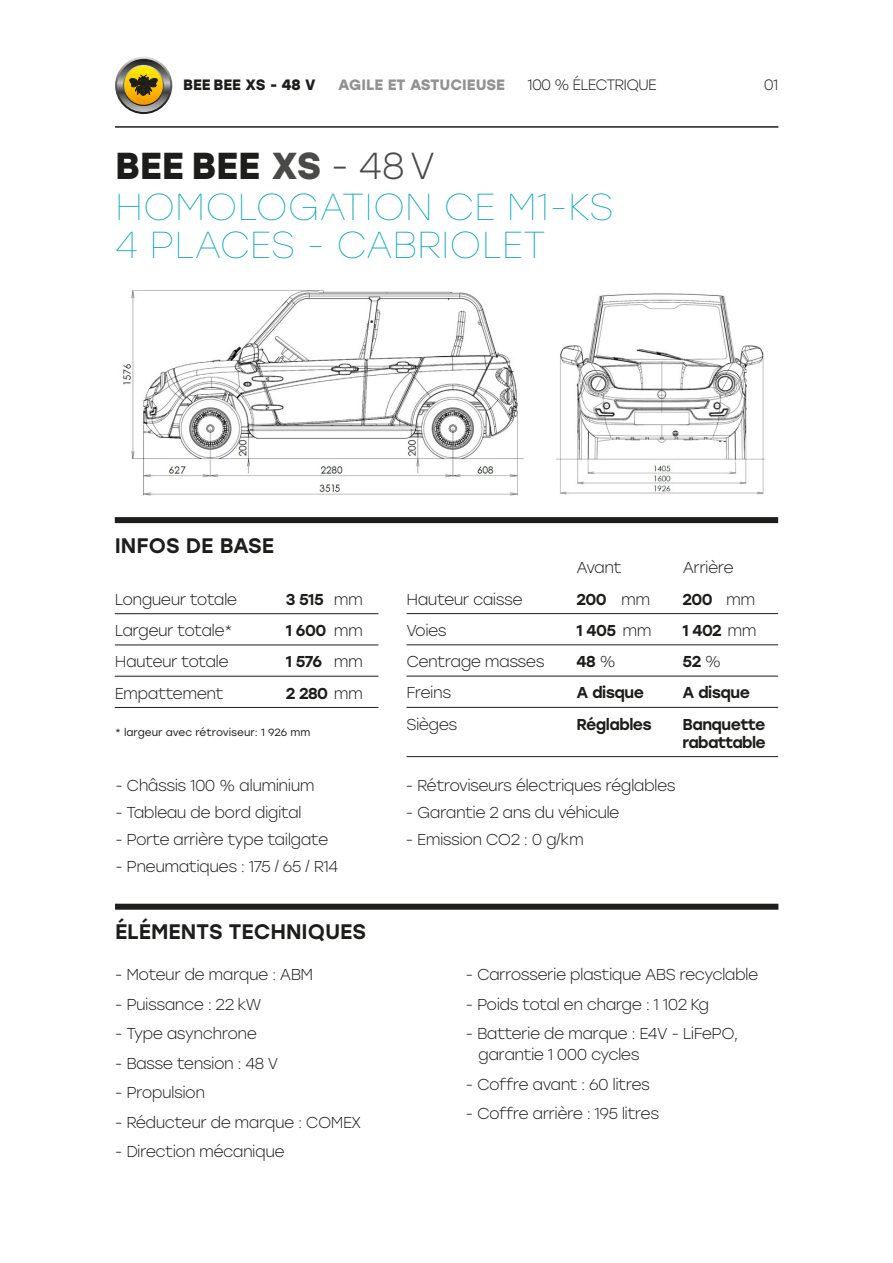
<style>
.page{position:relative;width:893px;height:1263px;background:#fff}
.page>*{position:absolute;margin:0;border:0;box-sizing:border-box;transform-origin:0 0}
.t1{font:100 37.5px/37.5px "Stolzl";color:#00a3ba}
.t2{font:700 37.5px "Stolzl";color:#1d1d1b}
.Text-Sous-titre{font:500 21px "Stolzl";color:#1d1d1b}
.List_Avantage_produi{font:300 15.75px/21px "Stolzl";letter-spacing:-.035em;color:#1d1d1b}
.List_Avantage_produi-2{font:500 15.75px/18px "Stolzl";letter-spacing:-.035em;color:#1d1d1b}
.t3{font:700 15px "Stolzl";color:#929292}
.t4{font:300 15px "Stolzl";letter-spacing:-.055em;color:#1d1d1b}
.t5{font:700 15px "Stolzl";color:#1d1d1b}
.Tesxt_Astérisque{font:10.5px "Stolzl";color:#1d1d1b}
.s1{color:#4a4a49}
.s2{font-weight:300;color:#4a4a49}
.s3{font-weight:300}
</style>
<div class="page">
<svg style="left:115px;top:57px;width:57px;height:57px"></svg>
<svg style="left:117px;top:59px;width:53px;height:53px"></svg>
<svg style="left:123px;top:65px;width:41px;height:41px"></svg>
<svg style="left:124px;top:66px;width:39px;height:39px"></svg>
<svg style="left:127px;top:75px;width:33px;height:21px"></svg>
<img style="left:123px;top:290px;width:401px;height:206px">
<img style="left:556px;top:293px;width:209px;height:202px">
<hr style="left:115px;top:126px;width:663px;height:2px;background:#1d1d1b">
<div style="left:115px;top:517px;width:663px;height:6px;background:#1d1d1b"></div>
<div style="left:115px;top:904px;width:663px;height:6px;background:#1d1d1b"></div>
<hr style="left:115px;top:613px;width:263px;height:1px;background:#1d1d1b">
<hr style="left:115px;top:644px;width:263px;height:1px;background:#1d1d1b">
<hr style="left:115px;top:676px;width:263px;height:1px;background:#1d1d1b">
<hr style="left:115px;top:707px;width:263px;height:1px;background:#1d1d1b">
<hr style="left:406px;top:613px;width:372px;height:1px;background:#1d1d1b">
<hr style="left:406px;top:644px;width:372px;height:1px;background:#1d1d1b">
<hr style="left:406px;top:676px;width:372px;height:1px;background:#1d1d1b">
<hr style="left:406px;top:707px;width:372px;height:1px;background:#1d1d1b">
<hr style="left:406px;top:756px;width:372px;height:1px;background:#1d1d1b">
<p class="t5" style="left:183px;top:74px;width:134px">BEE BEE XS - 48 V</p>
<p class="t3" style="left:338px;top:74px;width:168px">AGILE ET ASTUCIEUSE</p>
<p class="t4" style="left:528px;top:75px;width:131px">100 % ÉLECTRIQUE</p>
<p class="t4" style="left:764px;top:75px;width:16px">01</p>
<p class="t2" style="left:115px;top:138px;width:322px">BEE BEE <span class="s1">XS</span> <span class="s2">- 48 V</span></p>
<p class="t1" style="left:115px;top:187px;width:500px">HOMOLOGATION CE M1-KS<br>4 PLACES - CABRIOLET</p>
<p class="Text-Sous-titre" style="left:115px;top:530px;width:161px">INFOS DE BASE</p>
<p class="List_Avantage_produi" style="left:115px;top:588px;width:124px">Longueur totale</p>
<p class="List_Avantage_produi-2" style="left:286px;top:589px;width:79px">3 515 <span class="s3">mm</span></p>
<p class="List_Avantage_produi" style="left:115px;top:619px;width:120px">Largeur totale*</p>
<p class="List_Avantage_produi-2" style="left:286px;top:621px;width:79px">1 600 <span class="s3">mm</span></p>
<p class="List_Avantage_produi" style="left:115px;top:651px;width:115px">Hauteur totale</p>
<p class="List_Avantage_produi-2" style="left:286px;top:652px;width:79px">1 576 <span class="s3">mm</span></p>
<p class="List_Avantage_produi" style="left:115px;top:682px;width:110px">Empattement</p>
<p class="List_Avantage_produi-2" style="left:286px;top:683px;width:79px">2 280 <span class="s3">mm</span></p>
<p class="Tesxt_Astérisque" style="left:115px;top:725px;width:197px">* largeur avec rétroviseur: 1 926 mm</p>
<p class="List_Avantage_produi" style="left:115px;top:774px;width:201px">- Châssis 100 % aluminium</p>
<p class="List_Avantage_produi" style="left:115px;top:801px;width:188px">- Tableau de bord digital</p>
<p class="List_Avantage_produi" style="left:115px;top:828px;width:215px">- Porte arrière type tailgate</p>
<p class="List_Avantage_produi" style="left:115px;top:855px;width:225px">- Pneumatiques : 175 / 65 / R14</p>
<p class="Text-Sous-titre" style="left:115px;top:917px;width:253px">ÉLÉMENTS TECHNIQUES</p>
<p class="List_Avantage_produi" style="left:115px;top:964px;width:200px">- Moteur de marque : ABM</p>
<p class="List_Avantage_produi" style="left:115px;top:993px;width:148px">- Puissance : 22 kW</p>
<p class="List_Avantage_produi" style="left:115px;top:1023px;width:144px">- Type asynchrone</p>
<p class="List_Avantage_produi" style="left:115px;top:1052px;width:165px">- Basse tension : 48 V</p>
<p class="List_Avantage_produi" style="left:115px;top:1082px;width:92px">- Propulsion</p>
<p class="List_Avantage_produi" style="left:115px;top:1111px;width:248px">- Réducteur de marque : COMEX</p>
<p class="List_Avantage_produi" style="left:115px;top:1141px;width:171px">- Direction mécanique</p>
<p class="List_Avantage_produi" style="left:577px;top:557px;width:46px">Avant</p>
<p class="List_Avantage_produi" style="left:683px;top:557px;width:52px">Arrière</p>
<p class="List_Avantage_produi" style="left:406px;top:588px;width:118px">Hauteur caisse</p>
<p class="List_Avantage_produi-2" style="left:577px;top:589px;width:75px">200 <span class="s3">mm</span></p>
<p class="List_Avantage_produi-2" style="left:682px;top:589px;width:74px">200 <span class="s3">mm</span></p>
<p class="List_Avantage_produi" style="left:406px;top:619px;width:42px">Voies</p>
<p class="List_Avantage_produi-2" style="left:577px;top:621px;width:77px">1 405 <span class="s3">mm</span></p>
<p class="List_Avantage_produi-2" style="left:682px;top:621px;width:76px">1 402 <span class="s3">mm</span></p>
<p class="List_Avantage_produi" style="left:406px;top:651px;width:140px">Centrage masses</p>
<p class="List_Avantage_produi-2" style="left:577px;top:652px;width:41px">48 <span class="s3">%</span></p>
<p class="List_Avantage_produi-2" style="left:682px;top:652px;width:40px">52 <span class="s3">%</span></p>
<p class="List_Avantage_produi" style="left:406px;top:682px;width:46px">Freins</p>
<p class="List_Avantage_produi-2" style="left:577px;top:683px;width:69px">A disque</p>
<p class="List_Avantage_produi-2" style="left:682px;top:683px;width:69px">A disque</p>
<p class="List_Avantage_produi" style="left:406px;top:713px;width:52px">Sièges</p>
<p class="List_Avantage_produi-2" style="left:577px;top:714px;width:77px">Réglables</p>
<p class="List_Avantage_produi-2" style="left:682px;top:714px;width:85px">Banquette rabattable</p>
<p class="List_Avantage_produi" style="left:406px;top:774px;width:272px">- Rétroviseurs électriques réglables</p>
<p class="List_Avantage_produi" style="left:406px;top:801px;width:215px">- Garantie 2 ans du véhicule</p>
<p class="List_Avantage_produi" style="left:406px;top:828px;width:180px">- Emission CO2 : 0 g/km</p>
<p class="List_Avantage_produi" style="left:465px;top:964px;width:294px">- Carrosserie plastique ABS recyclable</p>
<p class="List_Avantage_produi" style="left:465px;top:993px;width:245px">- Poids total en charge : 1 102 Kg</p>
<p class="List_Avantage_produi" style="left:478px;top:1023px;width:261px;text-indent:-13px">- Batterie de marque : E4V - LiFePO, garantie 1 000 cycles</p>
<p class="List_Avantage_produi" style="left:465px;top:1073px;width:186px">- Coffre avant : 60 litres</p>
<p class="List_Avantage_produi" style="left:465px;top:1103px;width:195px">- Coffre arrière : 195 litres</p>
</div>
